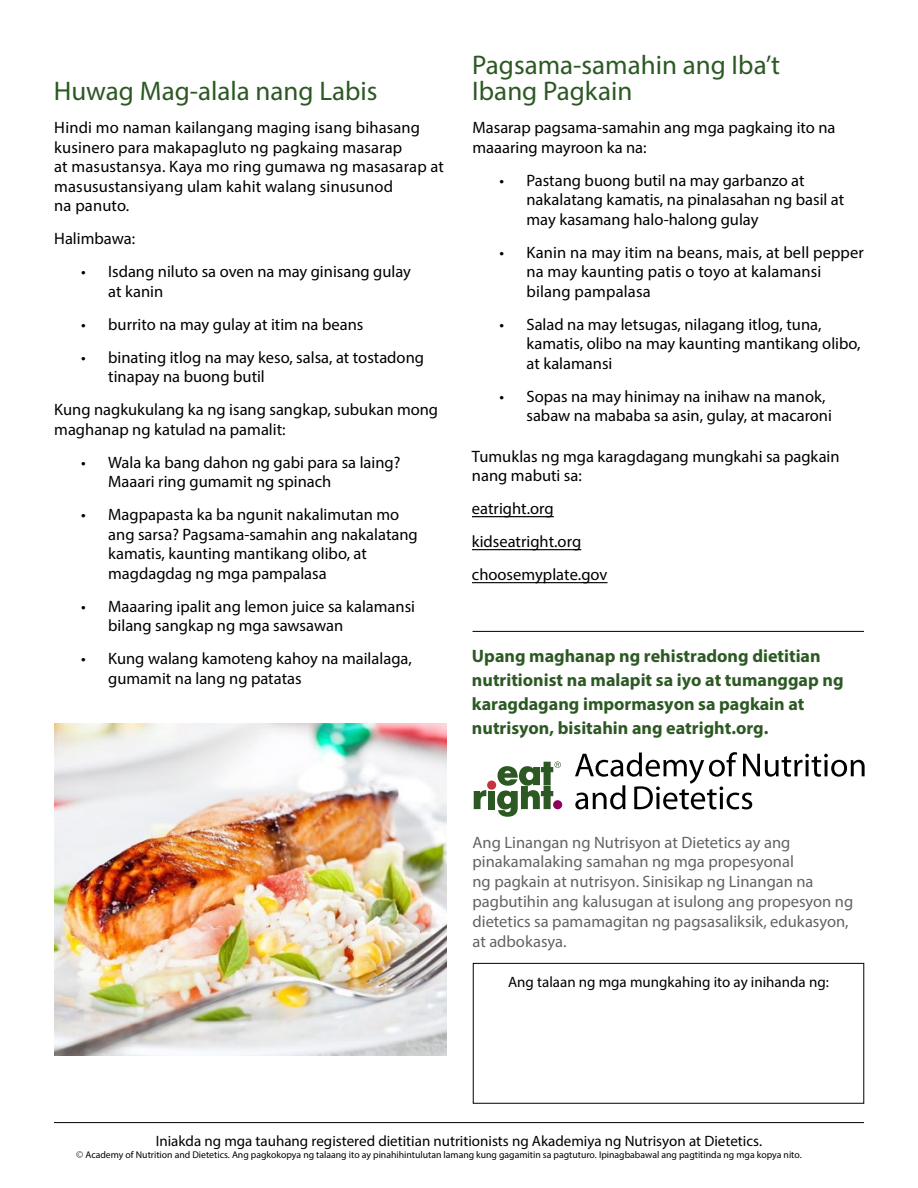
<style>
.page{position:relative;width:918px;height:1188px;background:#fff}
.page>*{position:absolute;margin:0;border:0;box-sizing:border-box;transform-origin:0 0}
.t1{font:27px/25.5px "Myriad Pro";color:#2c5923}
.t2{font:700 18px/24px "Myriad Pro";color:#2c5923}
.t3{font:16.5px/19.5px "Myriad Pro";color:#000}
.t4{font:16.5px/19.8px "Myriad Pro";color:#636363}
.t5{font:15px "Myriad Pro";color:#000}
.t6{font:9.75px "Myriad Pro";color:#000}
.s1{font-weight:300;font-size:10.5px}
</style>
<div class="page">
<hr style="left:472px;top:582px;width:136px;height:1px;background:#000">
<hr style="left:472px;top:549px;width:109px;height:1px;background:#000">
<hr style="left:472px;top:516px;width:82px;height:1px;background:#000">
<img style="left:54px;top:724px;width:392px;height:331px">
<hr style="left:472px;top:631px;width:392px;height:1px;background:#000">
<div style="left:487px;top:781px;width:9px;height:9px;background:#c3343e;border-radius:50%"></div>
<svg style="left:474px;top:790px;width:12px;height:19px"></svg>
<div style="left:488px;top:791px;width:7px;height:18px;background:#2c5923"></div>
<svg style="left:497px;top:762px;width:64px;height:55px"></svg>
<svg style="left:575px;top:752px;width:290px;height:57px"></svg>
<div style="left:473px;top:963px;width:391px;height:141px;border:1px solid #000"></div>
<hr style="left:54px;top:1122px;width:810px;height:1px;background:#000">
<h1 class="t1" style="left:54px;top:78px;width:325px">Huwag Mag-alala nang Labis</h1>
<p class="t3" style="left:54px;top:118px;width:391px">Hindi mo naman kailangang maging isang bihasang kusinero para makapagluto ng pagkaing masarap<br>at masustansya. Kaya mo ring gumawa ng masasarap at masusustansiyang ulam kahit walang sinusunod<br>na panuto.</p>
<p class="t3" style="left:54px;top:229px;width:82px">Halimbawa:</p>
<p class="t3" style="left:108px;top:262px;width:304px;text-indent:-27px">• Isdang niluto sa oven na may ginisang gulay at kanin</p>
<p class="t3" style="left:81px;top:314px;width:284px">• burrito na may gulay at itim na beans</p>
<p class="t3" style="left:108px;top:347px;width:317px;text-indent:-27px">• binating itlog na may keso, salsa, at tostadong tinapay na buong butil</p>
<p class="t3" style="left:54px;top:400px;width:385px">Kung nagkukulang ka ng isang sangkap, subukan mong maghanap ng katulad na pamalit:</p>
<p class="t3" style="left:108px;top:452px;width:294px;text-indent:-27px">• Wala ka bang dahon ng gabi para sa laing?<br>Maaari ring gumamit ng spinach</p>
<p class="t3" style="left:108px;top:505px;width:311px;text-indent:-27px">• Magpapasta ka ba ngunit nakalimutan mo ang sarsa? Pagsama-samahin ang nakalatang kamatis, kaunting mantikang olibo, at magdagdag ng mga pampalasa</p>
<p class="t3" style="left:108px;top:596px;width:308px;text-indent:-27px">• Maaaring ipalit ang lemon juice sa kalamansi bilang sangkap ng mga sawsawan</p>
<p class="t3" style="left:108px;top:649px;width:305px;text-indent:-27px">• Kung walang kamoteng kahoy na mailalaga, gumamit na lang ng patatas</p>
<h1 class="t1" style="left:472px;top:52px;width:309px">Pagsama-samahin ang Iba’t<br>Ibang Pagkain</h1>
<p class="t3" style="left:472px;top:118px;width:365px">Masarap pagsama-samahin ang mga pagkaing ito na maaaring mayroon ka na:</p>
<p class="t3" style="left:526px;top:170px;width:319px;text-indent:-27px">• Pastang buong butil na may garbanzo at nakalatang kamatis, na pinalasahan ng basil at may kasamang halo-halong gulay</p>
<p class="t3" style="left:526px;top:242px;width:339px;text-indent:-27px">• Kanin na may itim na beans, mais, at bell pepper na may kaunting patis o toyo at kalamansi bilang pampalasa</p>
<p class="t3" style="left:526px;top:314px;width:336px;text-indent:-27px">• Salad na may letsugas, nilagang itlog, tuna, kamatis, olibo na may kaunting mantikang olibo, at kalamansi</p>
<p class="t3" style="left:526px;top:386px;width:307px;text-indent:-27px">• Sopas na may hinimay na inihaw na manok, sabaw na mababa sa asin, gulay, at macaroni</p>
<p class="t3" style="left:472px;top:446px;width:369px">Tumuklas ng mga karagdagang mungkahi sa pagkain nang mabuti sa:</p>
<p class="t3" style="left:472px;top:492px;width:137px;line-height:33px">eatright.org kidseatright.org choosemyplate.gov</p>
<p class="t2" style="left:472px;top:643px;width:373px">Upang maghanap ng rehistradong dietitian nutritionist na malapit sa iyo at tumanggap ng karagdagang impormasyon sa pagkain at nutrisyon, bisitahin ang eatright.org.</p>
<p class="t4" style="left:472px;top:832px;width:382px">Ang Linangan ng Nutrisyon at Dietetics ay ang pinakamalaking samahan ng mga propesyonal<br>ng pagkain at nutrisyon. Sinisikap ng Linangan na pagbutihin ang kalusugan at isulong ang propesyon ng dietetics sa pamamagitan ng pagsasaliksik, edukasyon, at adbokasya.</p>
<p class="t5" style="left:508px;top:972px;width:322px">Ang talaan ng mga mungkahing ito ay inihanda ng:</p>
<p class="t5" style="left:156px;top:1131px;width:608px">Iniakda ng mga tauhang registered dietitian nutritionists ng Akademiya ng Nutrisyon at Dietetics.</p>
<p class="t6" style="left:76px;top:1149px;width:727px"><span class="s1">©</span> Academy of Nutrition and Dietetics. Ang pagkokopya ng talaang ito ay pinahihintulutan lamang kung gagamitin sa pagtuturo. Ipinagbabawal ang pagtitinda ng mga kopya nito.</p>
</div>
